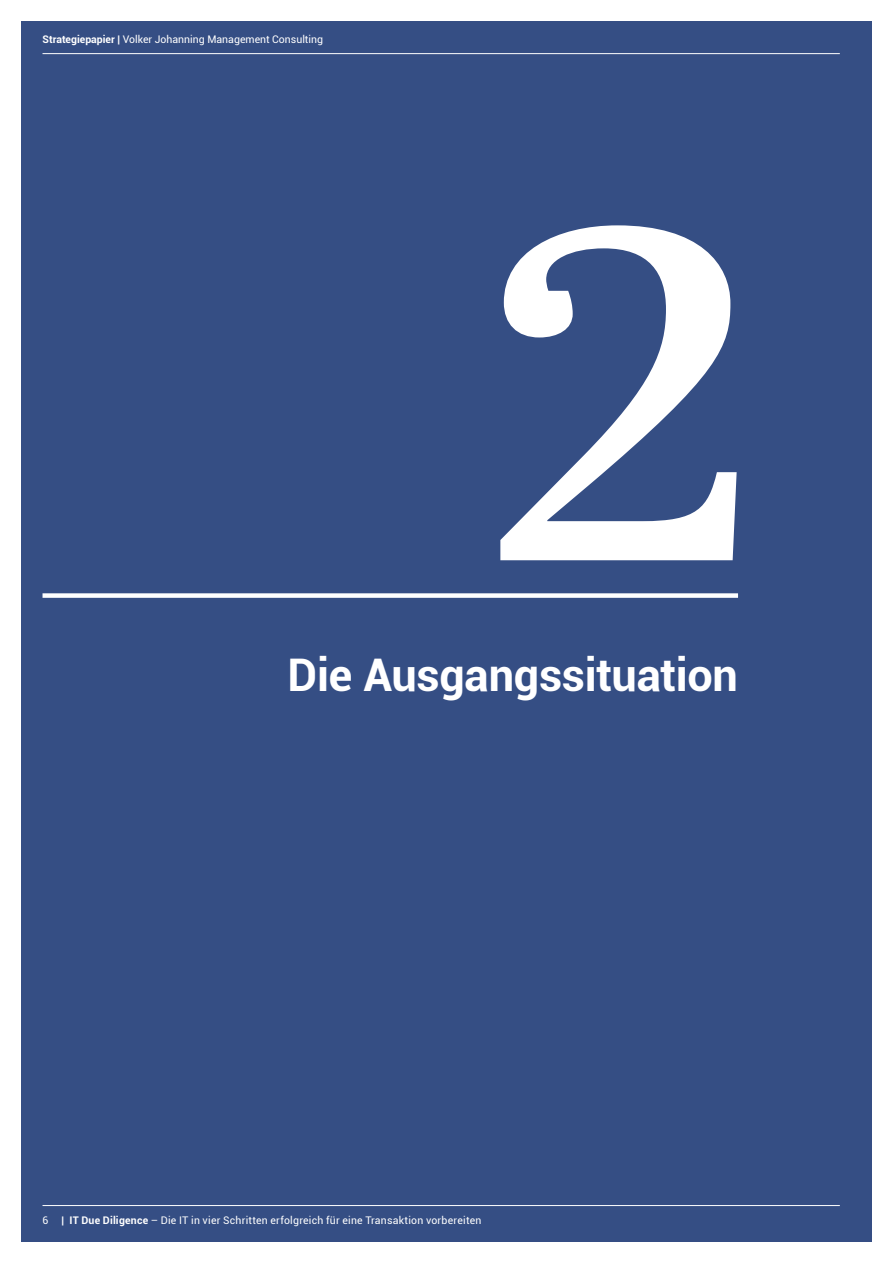
<style>
.page{position:relative;width:893px;height:1263px;background:#fff}
.page>*{position:absolute;margin:0;border:0;box-sizing:border-box;transform-origin:0 0}
.t1{font:471px "Abril Titling";color:#fff;scale:1.2 1}
.t2{font:700 45px "Roboto";letter-spacing:-.005em;color:#fff}
.t3{font:10.5px "Roboto";letter-spacing:.02em;color:#fff}
.t4{font:10.5px "Roboto";color:#fff}
.s1{font-weight:700}
</style>
<div class="page">
<div style="left:21px;top:21px;width:851px;height:1221px;background:#354e84"></div>
<hr style="left:43px;top:53px;width:797px;height:1px;background:#fff">
<hr style="left:43px;top:1205px;width:797px;height:1px;background:#fff">
<div style="left:43px;top:593px;width:695px;height:5px;background:#fff"></div>
<p class="t4" style="left:43px;top:31px;width:282px"><span class="s1">Strategiepapier |</span> Volker Johanning Management Consulting</p>
<h1 class="t1" style="left:483px;top:53px;width:234px">2</h1>
<h2 class="t2" style="left:287px;top:643px;width:452px">Die Ausgangssituation</h2>
<p class="t3" style="left:43px;top:1213px;width:440px">6 <span class="s1">| IT Due Diligence</span> – Die IT in vier Schritten erfolgreich für eine Transaktion vorbereiten</p>
</div>
